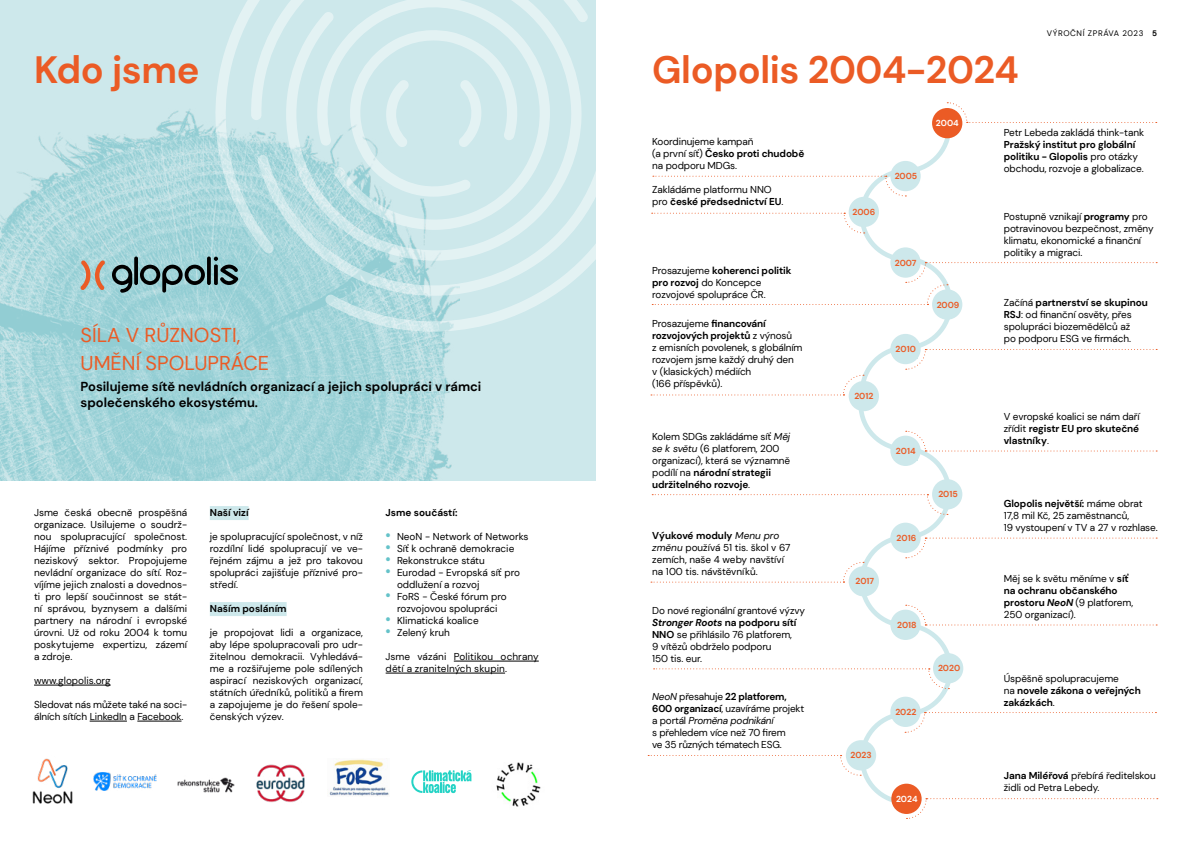
<style>
.page{position:relative;width:1191px;height:842px;background:#fff}
.page>*{position:absolute;margin:0;border:0;box-sizing:border-box;transform-origin:0 0}
.t1{font:700 38px "DM Sans";letter-spacing:-.01em;color:#eb5b25}
.t2{font:20px/28px "DM Sans";color:#eb5b25}
.t3{font:700 13px/15.6px "DM Sans";color:#000}
.t4{font:10px/12px "DM Sans";letter-spacing:-.01em;color:#000}
.t5{font:700 10px/12px "DM Sans";letter-spacing:-.01em;color:#000}
.t6{font:10px/12px "DM Sans";letter-spacing:.01em;color:#000}
.t7{font:700 8.7px "DM Sans";color:#eb5b25}
.t8{font:700 8.7px "DM Sans";letter-spacing:-.005em;color:#fff}
.t9{font:8px "DM Sans";letter-spacing:.075em;color:#000}
.s1{font-weight:700;font-size:14px;color:#64c2c9}
.s2{font-weight:700}
.s3{font-weight:400}
.s4{font-style:italic}
.s5{font-weight:700;font-style:italic}
</style>
<div class="page">
<div style="left:0;top:0;width:595px;height:480px;background:#cde8eb"></div>
<img style="left:0;top:109px;width:457px;height:371px">
<svg style="left:257px;top:253px;width:68px;height:43px;fill:#a5d5db"></svg>
<svg style="left:325px;top:0;width:271px;height:332px"></svg>
<svg style="left:211px;top:0;width:228px;height:253px"></svg>
<hr style="left:34px;top:685px;width:77px;height:1px;background:#000">
<hr style="left:90px;top:721px;width:37px;height:1px;background:#000">
<hr style="left:137px;top:721px;width:44px;height:1px;background:#000">
<div style="left:210px;top:506px;width:39px;height:14px;background:#cde8eb"></div>
<div style="left:210px;top:602px;width:77px;height:14px;background:#cde8eb"></div>
<hr style="left:454px;top:661px;width:85px;height:1px;background:#000">
<hr style="left:386px;top:673px;width:119px;height:1px;background:#000">
<img style="left:33px;top:758px;width:39px;height:46px">
<img style="left:256px;top:764px;width:49px;height:38px">
<img style="left:329px;top:759px;width:60px;height:37px">
<svg style="left:411px;top:770px;width:60px;height:23px"></svg>
<img style="left:496px;top:762px;width:45px;height:45px">
<img style="left:178px;top:777px;width:56px;height:16px">
<img style="left:94px;top:773px;width:62px;height:17px">
<svg style="left:112px;top:265px;width:20px;height:28px"></svg>
<svg style="left:134px;top:256px;width:4px;height:29px"></svg>
<svg style="left:140px;top:265px;width:65px;height:28px"></svg>
<svg style="left:207px;top:256px;width:4px;height:29px"></svg>
<svg style="left:214px;top:257px;width:24px;height:28px"></svg>
<svg style="left:80px;top:260px;width:25px;height:30px"></svg>
<svg style="left:648px;top:102px;width:509px;height:717px"></svg>
<h1 class="t1" style="left:34px;top:46px;width:167px">Kdo jsme</h1>
<h2 class="t2" style="left:81px;top:321px;width:190px">SÍLA V RŮZNOSTI,<br>UMĚNÍ SPOLUPRÁCE</h2>
<h3 class="t3" style="left:81px;top:379px;width:402px">Posilujeme sítě nevládních organizací a jejich spolupráci v rámci společenského ekosystému.</h3>
<p class="t4" style="left:34px;top:506px;width:155px;text-align:justify">Jsme česká obecně prospěšná organizace. Usilujeme o soudrž&shy;nou spolupracující společnost.<br>Hájíme příznivé podmínky pro neziskový sektor. Propojujeme nevládní organizace do sítí. Roz&shy;víjíme jejich znalosti a dovednos&shy;ti pro lepší součinnost se stát&shy;ní správou, byznysem a dalšími partnery na národní i evropské úrovni. Už od roku 2004 k tomu poskytujeme expertizu, zázemí a zdroje.</p>
<p class="t4" style="left:34px;top:674px;width:78px">www.glopolis.org</p>
<p class="t4" style="left:34px;top:698px;width:155px">Sledovat nás můžete také na soci&shy;álních sítích LinkedIn a Facebook.</p>
<p class="t5" style="left:210px;top:506px;width:40px">Naší vizí</p>
<p class="t4" style="left:210px;top:530px;width:155px">je spolupracující společnost, v níž rozdílní lidé spolupracují ve ve&shy;řejném zájmu a jež pro takovou spolupráci zajišťuje příznivé pro&shy;středí.</p>
<p class="t5" style="left:210px;top:602px;width:78px">Naším posláním</p>
<p class="t4" style="left:210px;top:626px;width:155px;text-align:justify">je propojovat lidi a organizace, aby lépe spolupracovali pro udr&shy;žitelnou demokracii. Vyhledává&shy;me a rozšiřujeme pole sdílených aspirací neziskových organizací, státních úředníků, politiků a firem a zapojujeme je do řešení spole&shy;čenských výzev.</p>
<p class="t5" style="left:386px;top:506px;width:73px">Jsme součástí:</p>
<p class="t4" style="left:386px;top:530px;width:144px"><span class="s1">•</span> NeoN - Network of Networks</p>
<p class="t4" style="left:386px;top:542px;width:130px"><span class="s1">•</span> Síť k ochraně demokracie</p>
<p class="t4" style="left:386px;top:554px;width:101px"><span class="s1">•</span> Rekonstrukce státu</p>
<p class="t4" style="left:397px;top:566px;width:125px;text-indent:-11px"><span class="s1">•</span> Eurodad - Evropská síť pro oddlužení a rozvoj</p>
<p class="t4" style="left:386px;top:590px;width:123px;text-align:center"><span class="s1">•</span> FoRS - České fórum pro rozvojovou spolupráci</p>
<p class="t4" style="left:386px;top:614px;width:95px"><span class="s1">•</span> Klimatická koalice</p>
<p class="t4" style="left:386px;top:626px;width:66px"><span class="s1">•</span> Zelený kruh</p>
<p class="t6" style="left:386px;top:650px;width:155px">Jsme vázáni Politikou ochrany dětí a zranitelných skupin.</p>
<p class="t9" style="left:1047px;top:29px;width:112px">VÝROČNÍ ZPRÁVA 2023 <span class="s2">5</span></p>
<h1 class="t1" style="left:652px;top:46px;width:368px">Glopolis 2004-2024</h1>
<p class="t4" style="left:1003px;top:126px;width:142px">Petr Lebeda zakládá think-tank</p>
<p class="t5" style="left:1003px;top:138px;width:141px">Pražský institut pro globální politiku - Glopolis <span class="s3">pro otázky obchodu, rozvoje a globalizace.</span></p>
<p class="t8" style="left:936px;top:118px;width:24px">2004</p>
<p class="t4" style="left:652px;top:135px;width:154px">Koordinujeme kampaň<br>(a první síť) <span class="s2">Česko proti chudobě </span>na podporu MDGs.</p>
<p class="t4" style="left:652px;top:184px;width:133px">Zakládáme platformu NNO pro <span class="s2">české předsednictví EU</span>.</p>
<p class="t7" style="left:894px;top:171px;width:24px">2005</p>
<p class="t7" style="left:852px;top:207px;width:24px">2006</p>
<p class="t4" style="left:1003px;top:210px;width:151px">Postupně vznikají <span class="s2">programy</span> pro potravinovou bezpečnost, změny klimatu, ekonomické a finanční politiky a migraci.</p>
<p class="t7" style="left:894px;top:257px;width:23px">2007</p>
<p class="t4" style="left:652px;top:264px;width:141px">Prosazujeme <span class="s2">koherenci politik pro rozvoj</span> do Koncepce rozvojové spolupráce ČR.</p>
<p class="t4" style="left:652px;top:318px;width:152px">Prosazujeme <span class="s2">financování rozvojových projektů</span> z výnosů<br>z emisních povolenek, s globálním rozvojem jsme každý druhý den<br>v (klasických) médiích<br>(166 příspěvků).</p>
<p class="t4" style="left:1003px;top:296px;width:145px">Začíná <span class="s2">partnerství se skupinou<br>RSJ</span>: od finanční osvěty, přes spolupráci biozemědělců až<br>po podporu ESG ve firmách.</p>
<p class="t7" style="left:936px;top:299px;width:24px">2009</p>
<p class="t7" style="left:895px;top:344px;width:22px">2010</p>
<p class="t4" style="left:652px;top:430px;width:140px">Kolem SDGs zakládáme síť <span class="s4">Měj se k světu</span> (6 platforem, 200 organizací), která se významně podílí na <span class="s2">národní strategii udržitelného rozvoje</span>.</p>
<p class="t4" style="left:652px;top:530px;width:140px"><span class="s2">Výukové moduly</span> <span class="s4">Menu pro změnu</span> používá 51 tis. škol v 67 zemích, naše 4 weby navštíví na 100 tis. návštěvníků.</p>
<p class="t4" style="left:652px;top:604px;width:154px">Do nové regionální grantové výzvy<br><span class="s5">Stronger Roots</span> <span class="s2">na podporu sítí<br>NNO</span> se přihlásilo 76 platforem,<br>9 vítězů obdrželo podporu<br>150 tis. eur.</p>
<p class="t4" style="left:652px;top:691px;width:154px"><span class="s4">NeoN</span> přesahuje <span class="s2">22 platforem,<br>600 organizací</span>, uzavíráme projekt a portál <span class="s4">Proměna podnikání<br></span>s přehledem více než 70 firem<br>ve 35 různých tématech ESG.</p>
<p class="t7" style="left:854px;top:391px;width:21px">2012</p>
<p class="t7" style="left:855px;top:576px;width:20px">2017</p>
<p class="t7" style="left:850px;top:750px;width:23px">2023</p>
<p class="t7" style="left:896px;top:445px;width:21px">2014</p>
<p class="t7" style="left:896px;top:532px;width:21px">2016</p>
<p class="t7" style="left:938px;top:489px;width:21px">2015</p>
<p class="t7" style="left:897px;top:619px;width:21px">2018</p>
<p class="t7" style="left:895px;top:706px;width:22px">2022</p>
<p class="t7" style="left:938px;top:663px;width:24px">2020</p>
<p class="t8" style="left:896px;top:793px;width:23px">2024</p>
<p class="t4" style="left:1003px;top:410px;width:137px;text-align:justify">V evropské koalici se nám daří zřídit <span class="s2">registr EU pro skutečné vlastníky</span>.</p>
<p class="t4" style="left:1003px;top:497px;width:155px"><span class="s2">Glopolis největší:</span> máme obrat<br>17,8 mil Kč, 25 zaměstnanců,<br>19 vystoupení v TV a 27 v rozhlase.</p>
<p class="t4" style="left:1003px;top:572px;width:131px">Měj se k světu měníme v <span class="s2">síť na ochranu občanského prostoru</span> <span class="s5">NeoN</span> (9 platforem,<br>250 organizací).</p>
<p class="t5" style="left:1003px;top:672px;width:139px"><span class="s3">Úspěšně spolupracujeme<br>na</span> novele zákona o veřejných zakázkách<span class="s3">.</span></p>
<p class="t4" style="left:1003px;top:770px;width:153px"><span class="s2">Jana Miléřová</span> přebírá ředitelskou židli od Petra Lebedy.</p>
</div>
